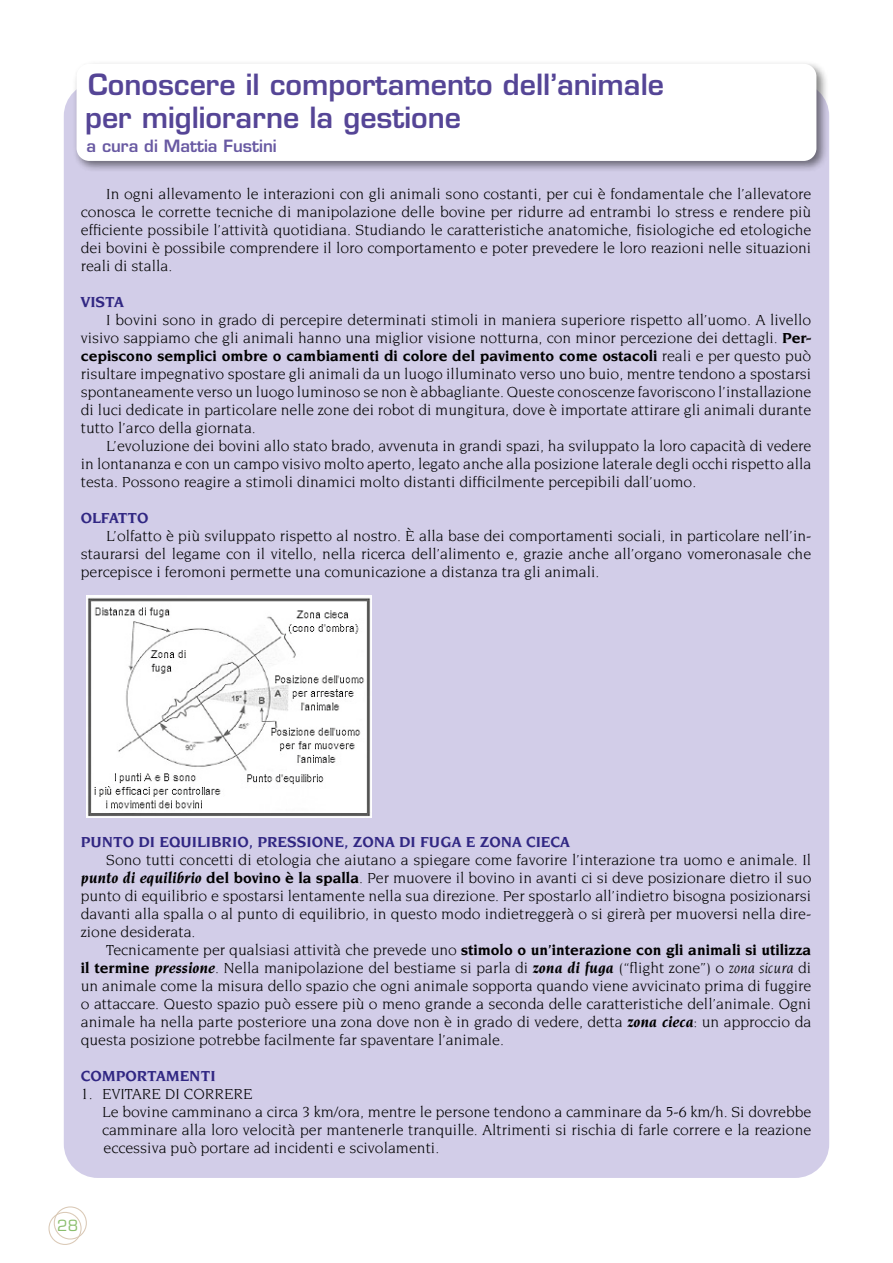
<style>
.page{position:relative;width:893px;height:1263px;background:#fff}
.page>*{position:absolute;margin:0;border:0;box-sizing:border-box;transform-origin:0 0}
.t1{font:600 28.5px/33px "Eurostile";color:#554596}
.t2{font:600 16.5px "Eurostile";color:#6859a2}
.t3{font:15.75px/18px "Novarese";color:#000;text-align:justify}
.t4{font:700 15.75px "Novarese";color:#312783}
.t5{font:15px "Eurostile";color:#8bbe6d}
.s1{font-weight:700}
.s2{font-weight:700;font-style:italic}
.s3{font-style:italic}
</style>
<div class="page">
<div style="left:48px;top:1212px;width:34px;height:33px;border:1px solid #dac9b6;border-radius:50%"></div>
<div style="left:54px;top:1206px;width:33px;height:33px;border:1px solid #dac9b6;border-radius:50%"></div>
<div style="left:64px;top:82px;width:765px;height:1096px;background:#d2cde8;border-radius:34px"></div>
<div style="left:73px;top:60px;width:756px;height:113px;background:#000;opacity:.5"></div>
<div style="left:77px;top:64px;width:739px;height:97px;background:#fff;border-radius:13px"></div>
<img style="left:87px;top:595px;width:285px;height:222px">
<h1 class="t1" style="left:85px;top:68px;width:581px">Conoscere il comportamento dell’animale per migliorarne la gestione</h1>
<p class="t2" style="left:87px;top:136px;width:192px">a cura di Mattia Fustini</p>
<p class="t3" style="left:81px;top:185px;width:732px;text-indent:26px">In ogni allevamento le interazioni con gli animali sono costanti, per cui è fondamentale che l’allevatore conosca le corrette tecniche di manipolazione delle bovine per ridurre ad entrambi lo stress e rendere più efficiente possibile l’attività quotidiana. Studiando le caratteristiche anatomiche, fisiologiche ed etologiche dei bovini è possibile comprendere il loro comportamento e poter prevedere le loro reazioni nelle situazioni reali di stalla.</p>
<p class="t4" style="left:81px;top:293px;width:45px">VISTA</p>
<p class="t3" style="left:81px;top:311px;width:732px;text-indent:26px">I bovini sono in grado di percepire determinati stimoli in maniera superiore rispetto all’uomo. A livello visivo sappiamo che gli animali hanno una miglior visione notturna, con minor percezione dei dettagli. <span class="s1">Per&shy;cepiscono semplici ombre o cambiamenti di colore del pavimento come ostacoli</span> reali e per questo può risultare impegnativo spostare gli animali da un luogo illuminato verso uno buio, mentre tendono a spostarsi spontaneamente verso un luogo luminoso se non è abbagliante. Queste conoscenze favoriscono l’installazione di luci dedicate in particolare nelle zone dei robot di mungitura, dove è importate attirare gli animali durante tutto l’arco della giornata.</p>
<p class="t3" style="left:81px;top:437px;width:732px;text-indent:26px">L’evoluzione dei bovini allo stato brado, avvenuta in grandi spazi, ha sviluppato la loro capacità di vedere in lontananza e con un campo visivo molto aperto, legato anche alla posizione laterale degli occhi rispetto alla testa. Possono reagire a stimoli dinamici molto distanti difficilmente percepibili dall’uomo.</p>
<p class="t4" style="left:81px;top:509px;width:69px">OLFATTO</p>
<p class="t3" style="left:81px;top:527px;width:732px;text-indent:26px">L’olfatto è più sviluppato rispetto al nostro. È alla base dei comportamenti sociali, in particolare nell’in&shy;staurarsi del legame con il vitello, nella ricerca dell’alimento e, grazie anche all’organo vomeronasale che percepisce i feromoni permette una comunicazione a distanza tra gli animali.</p>
<p class="t4" style="left:81px;top:833px;width:490px">PUNTO DI EQUILIBRIO, PRESSIONE, ZONA DI FUGA E ZONA CIECA</p>
<p class="t3" style="left:81px;top:851px;width:732px;text-indent:26px">Sono tutti concetti di etologia che aiutano a spiegare come favorire l’interazione tra uomo e animale. Il <span class="s2">punto di equilibrio</span> <span class="s1">del bovino è la spalla</span>. Per muovere il bovino in avanti ci si deve posizionare dietro il suo punto di equilibrio e spostarsi lentamente nella sua direzione. Per spostarlo all’indietro bisogna posizionarsi davanti alla spalla o al punto di equilibrio, in questo modo indietreggerà o si girerà per muoversi nella dire&shy;zione desiderata.</p>
<p class="t3" style="left:81px;top:941px;width:732px;text-indent:26px">Tecnicamente per qualsiasi attività che prevede uno <span class="s1">stimolo o un’interazione con gli animali si utilizza il termine</span> <span class="s2">pressione</span>. Nella manipolazione del bestiame si parla di <span class="s2">zona di fuga</span> (“flight zone”) o <span class="s3">zona sicura</span> di un animale come la misura dello spazio che ogni animale sopporta quando viene avvicinato prima di fuggire o attaccare. Questo spazio può essere più o meno grande a seconda delle caratteristiche dell’animale. Ogni animale ha nella parte posteriore una zona dove non è in grado di vedere, detta <span class="s2">zona cieca</span>: un approccio da questa posizione potrebbe facilmente far spaventare l’animale.</p>
<p class="t4" style="left:81px;top:1067px;width:136px">COMPORTAMENTI</p>
<p class="t3" style="left:102px;top:1085px;width:711px;text-align:left;text-indent:-21px">1. EVITARE DI CORRERE<br>Le bovine camminano a circa 3 km/ora, mentre le persone tendono a camminare da 5-6 km/h. Si dovrebbe camminare alla loro velocità per mantenerle tranquille. Altrimenti si rischia di farle correre e la reazione eccessiva può portare ad incidenti e scivolamenti.</p>
<p class="t5" style="left:57px;top:1217px;width:22px">28</p>
</div>
